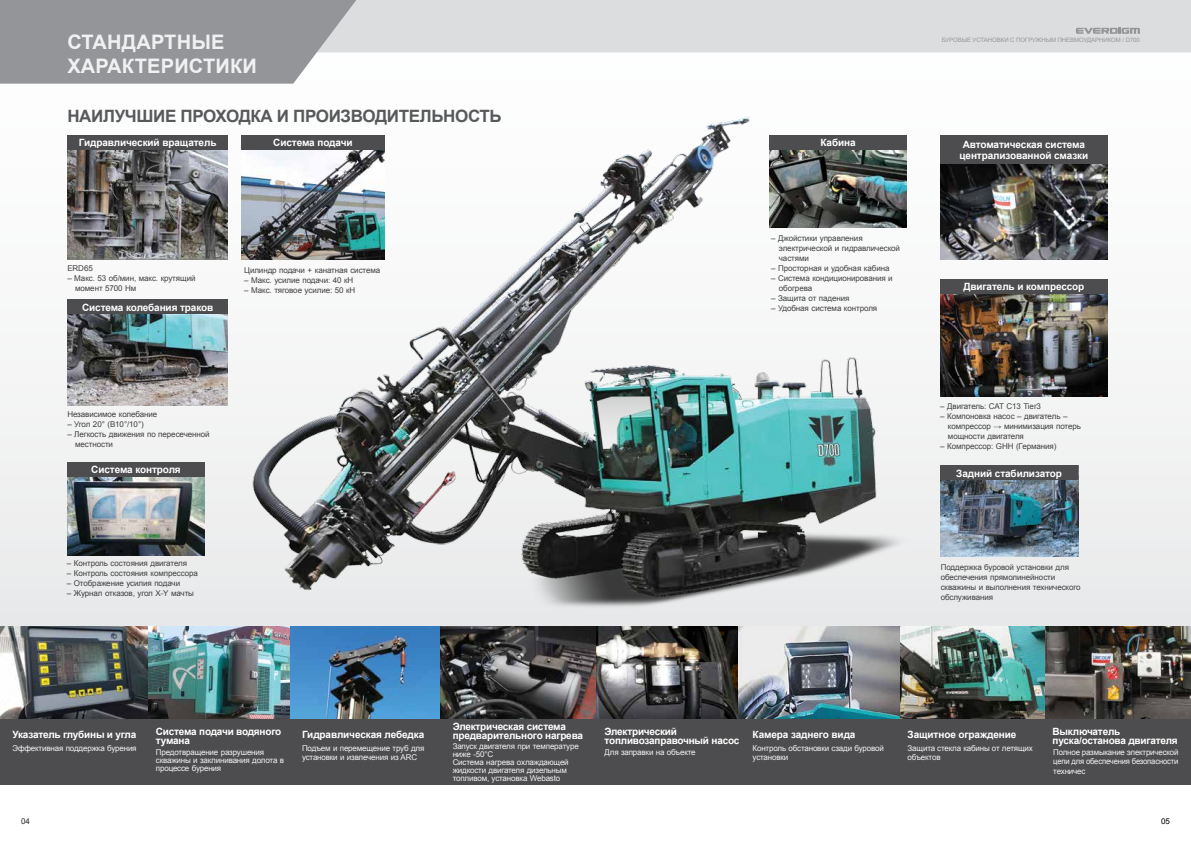
<style>
.page{position:relative;width:1191px;height:842px;background:#fff}
.page>*{position:absolute;margin:0;border:0;box-sizing:border-box;transform-origin:0 0}
.t1{font:700 20px/24px "Arial";letter-spacing:.01em;color:#f1f1f2}
.t2{font:700 17px "Arial";letter-spacing:-.02em;color:#58595b}
.t3{font:700 10px/9px "Arial";letter-spacing:-.02em;color:#fff}
.t4{font:8px/10px "Arial";letter-spacing:-.01em;color:#414042}
.t5{font:8px/9.5px "Arial";letter-spacing:-.02em;color:#f1f1f2}
.t6{font:8px "Arial";color:#292829}
.t7{font:8px "Arial";color:#000}
.t8{font:6px "Arial";letter-spacing:-.005em;color:#939598}
</style>
<div class="page">
<div style="left:0;top:0;width:1191px;height:644px;background:#f3f4f4"></div>
<img style="left:241px;top:53px;width:707px;height:573px">
<div style="left:356px;top:0;width:835px;height:52px;background:#dcddde"></div>
<svg style="left:0;top:0;width:356px;height:84px;background:#9b9da0"></svg>
<svg style="left:1076px;top:28px;width:64px;height:6px"></svg>
<img style="left:67px;top:476px;width:138px;height:80px">
<img style="left:940px;top:164px;width:167px;height:95px">
<div style="left:940px;top:136px;width:167px;height:28px;background:#4d4d4f"></div>
<img style="left:940px;top:294px;width:167px;height:103px">
<div style="left:940px;top:279px;width:167px;height:15px;background:#4d4d4f"></div>
<img style="left:769px;top:150px;width:137px;height:78px">
<div style="left:769px;top:136px;width:137px;height:14px;background:#4d4d4f"></div>
<div style="left:0;top:718px;width:1191px;height:67px;background:#4d4d4f"></div>
<img style="left:0;top:626px;width:1191px;height:92px">
<img style="left:290px;top:626px;width:151px;height:92px">
<img style="left:940px;top:480px;width:138px;height:77px">
<svg style="left:67px;top:150px;width:161px;height:109px;background:#6c6a6b"></svg>
<div style="left:67px;top:136px;width:161px;height:14px;background:#4d4d4f"></div>
<img style="left:67px;top:314px;width:161px;height:91px">
<div style="left:67px;top:300px;width:161px;height:14px;background:#4d4d4f"></div>
<div style="left:67px;top:462px;width:138px;height:14px;background:#4d4d4f"></div>
<div style="left:940px;top:466px;width:138px;height:14px;background:#4d4d4f"></div>
<img style="left:241px;top:150px;width:144px;height:109px">
<div style="left:241px;top:136px;width:144px;height:14px;background:#4d4d4f"></div>
<h1 class="t1" style="left:67px;top:30px;width:191px">СТАНДАРТНЫЕ<br>ХАРАКТЕРИСТИКИ</h1>
<p class="t8" style="left:941px;top:36px;width:200px">БУРОВЫЕ УСТАНОВКИ С ПОГРУЖНЫМ ПНЕВМОУДАРНИКОМ / D700</p>
<h2 class="t2" style="left:67px;top:105px;width:436px">НАИЛУЧШИЕ ПРОХОДКА И ПРОИЗВОДИТЕЛЬНОСТЬ</h2>
<p class="t3" style="left:79px;top:139px;width:139px">Гидравлический вращатель</p>
<p class="t3" style="left:273px;top:139px;width:81px">Система подачи</p>
<p class="t4" style="left:67px;top:264px;width:27px">ERD65</p>
<p class="t4" style="left:75px;top:274px;width:122px;text-indent:-8px">– Макс. 53 об/мин, макс. крутящий момент 5700 Нм</p>
<p class="t3" style="left:82px;top:303px;width:133px">Система колебания траков</p>
<p class="t4" style="left:244px;top:265px;width:138px">Цилиндр подачи + канатная система</p>
<p class="t4" style="left:244px;top:275px;width:111px">– Макс. усилие подачи: 40 кН</p>
<p class="t4" style="left:244px;top:285px;width:113px">– Макс. тяговое усилие: 50 кН</p>
<p class="t4" style="left:67px;top:410px;width:91px">Независимое колебание</p>
<p class="t4" style="left:67px;top:420px;width:78px">– Угол 20° (В10°/10°)</p>
<p class="t4" style="left:75px;top:430px;width:136px;text-indent:-8px">– Легкость движения по пересеченной местности</p>
<p class="t3" style="left:820px;top:139px;width:37px">Кабина</p>
<p class="t4" style="left:779px;top:234px;width:123px;text-indent:-8px">– Джойстики управления электрической и гидравлической частями</p>
<p class="t4" style="left:771px;top:264px;width:120px">– Просторная и удобная кабина</p>
<p class="t4" style="left:779px;top:274px;width:115px;text-indent:-8px">– Система кондиционирования и обогрева</p>
<p class="t4" style="left:771px;top:294px;width:80px">– Защита от падения</p>
<p class="t4" style="left:771px;top:304px;width:108px">– Удобная система контроля</p>
<p class="t3" style="left:959px;top:139px;width:130px;line-height:11px;text-align:center">Автоматическая система централизованной смазки</p>
<p class="t3" style="left:963px;top:282px;width:122px">Двигатель и компрессор</p>
<p class="t4" style="left:940px;top:401px;width:102px">– Двигатель: CAT C13 Tier3</p>
<p class="t4" style="left:948px;top:411px;width:134px;text-indent:-8px">– Компоновка насос – двигатель – компрессор → минимизация потерь мощности двигателя</p>
<p class="t4" style="left:940px;top:441px;width:118px">– Компрессор: GHH (Германия)</p>
<p class="t3" style="left:91px;top:465px;width:91px">Система контроля</p>
<p class="t3" style="left:956px;top:469px;width:107px">Задний стабилизатор</p>
<p class="t4" style="left:67px;top:559px;width:122px">– Контроль состояния двигателя</p>
<p class="t4" style="left:67px;top:569px;width:133px">– Контроль состояния компрессора</p>
<p class="t4" style="left:67px;top:579px;width:115px">– Отображение усилия подачи</p>
<p class="t4" style="left:67px;top:589px;width:129px">– Журнал отказов, угол X-Y мачты</p>
<p class="t4" style="left:940px;top:562px;width:141px">Поддержка буровой установки для обеспечения прямолинейности скважины и выполнения технического обслуживания</p>
<p class="t3" style="left:453px;top:722px;width:132px">Электрическая система предварительного нагрева</p>
<p class="t5" style="left:453px;top:742px;width:128px;line-height:8px">Запуск двигателя при температуре ниже -50°С<br>Система нагрева охлаждающей жидкости двигателя дизельным топливом, установка Webasto</p>
<p class="t3" style="left:12px;top:731px;width:125px">Указатель глубины и угла</p>
<p class="t3" style="left:156px;top:727px;width:127px">Система подачи водяного</p>
<p class="t3" style="left:302px;top:731px;width:124px">Гидравлическая лебедка</p>
<p class="t3" style="left:752px;top:731px;width:104px">Камера заднего вида</p>
<p class="t3" style="left:907px;top:730px;width:110px">Защитное ограждение</p>
<p class="t3" style="left:156px;top:736px;width:36px">тумана</p>
<p class="t3" style="left:604px;top:727px;width:136px">Электрический топливозаправочный насос</p>
<p class="t3" style="left:1052px;top:727px;width:127px">Выключатель пуска/останова двигателя</p>
<p class="t5" style="left:12px;top:743px;width:126px">Эффективная поддержка бурения</p>
<p class="t5" style="left:302px;top:743px;width:124px">Подъем и перемещение труб для установки и извлечения из ARC</p>
<p class="t5" style="left:752px;top:743px;width:133px">Контроль обстановки сзади буровой установки</p>
<p class="t5" style="left:907px;top:743px;width:127px">Защита стекла кабины от летящих объектов</p>
<p class="t5" style="left:1053px;top:747px;width:127px;text-align:justify">Полное размыкание электрической цепи для обеспечения безопасности техничес</p>
<p class="t5" style="left:156px;top:747px;width:110px">Предотвращение разрушения</p>
<p class="t5" style="left:604px;top:747px;width:93px">Для заправки на объекте</p>
<p class="t5" style="left:156px;top:756px;width:130px;line-height:8px">скважины и заклинивания долота в процессе бурения</p>
<p class="t6" style="left:21px;top:815px;width:10px">04</p>
<p class="t7" style="left:1161px;top:815px;width:10px">05</p>
</div>
